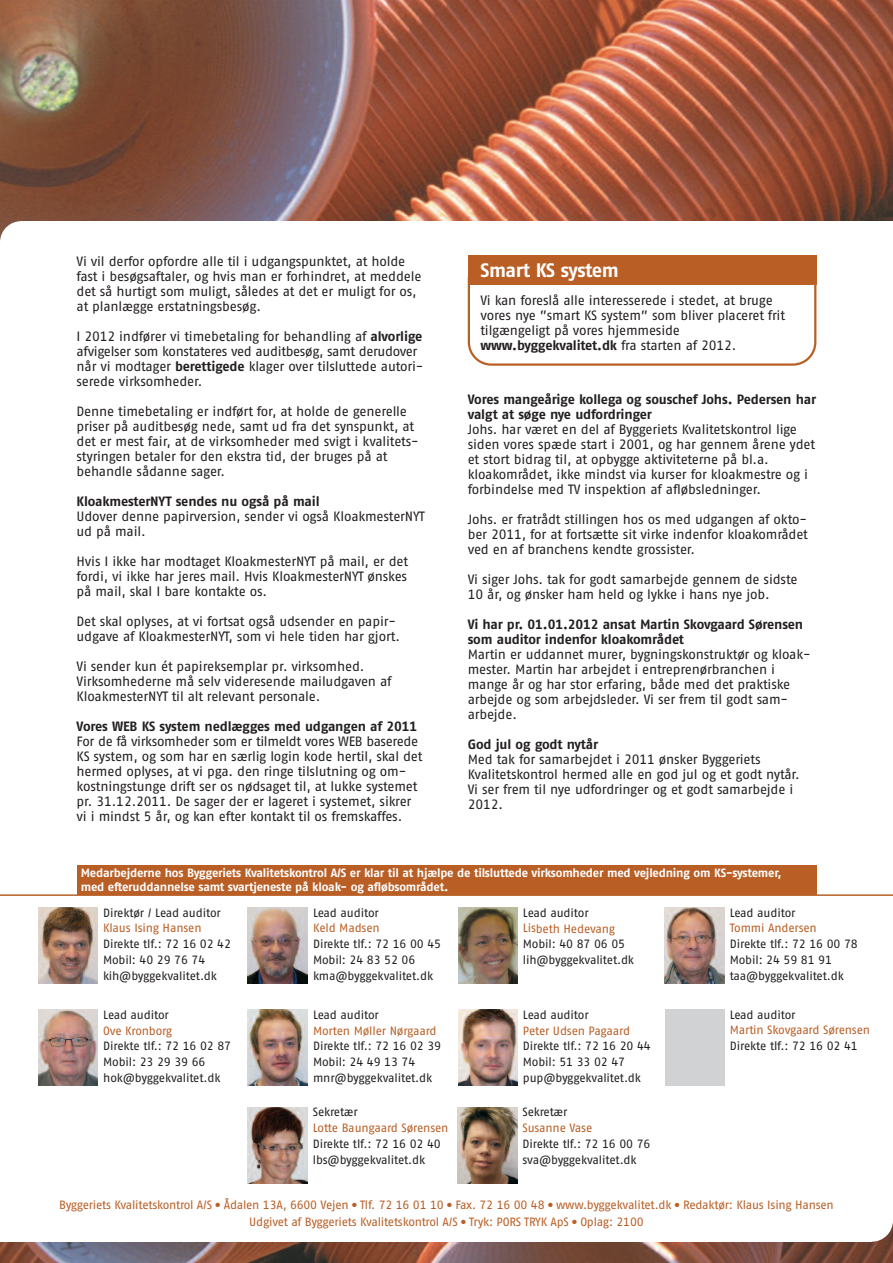
<style>
.page{position:relative;width:893px;height:1263px;background:#fff}
.page>*{position:absolute;margin:0;border:0;box-sizing:border-box;transform-origin:0 0}
.t1{font:19.5px "Fago No Bold Tf";letter-spacing:-.025em;color:#fff}
.t2{font:13.5px/15px "Fago No Regular Tf";letter-spacing:-.015em;color:#231f20}
.t3{font:13.5px/15px "Fago No Bold Tf";letter-spacing:-.01em;color:#231f20}
.t4{font:12px/15.8px "Fago No Regular Tf";letter-spacing:-.01em;color:#231f20}
.t5{font:12px/17.2px "Fago No Regular Tf";letter-spacing:-.02em;color:#b95f26;text-align:center}
.t6{font:12px/13.5px "Fago No Bold Tf";letter-spacing:-.02em;color:#fff}
.s1{font-family:"Fago No Bold Tf"}
.s2{font-family:"Fago No Regular Tf"}
</style>
<div class="page">
<hr style="left:0;top:894px;width:893px;height:2px;background:#b95f26">
<img style="left:0;top:0;width:893px;height:238px">
<img style="left:0;top:1225px;width:893px;height:38px">
<div style="left:21px;top:221px;width:872px;height:26px;background:#fff"></div>
<div style="left:850px;top:1199px;width:43px;height:43px;background:#fff;border-radius:50%"></div>
<div style="left:0;top:1216px;width:872px;height:26px;background:#fff"></div>
<div style="left:0;top:221px;width:43px;height:43px;background:#fff;border-radius:50%"></div>
<div style="left:77px;top:865px;width:739px;height:30px;background:#b95f26"></div>
<img style="left:38px;top:907px;width:60px;height:77px">
<img style="left:38px;top:1009px;width:60px;height:77px">
<img style="left:458px;top:1009px;width:60px;height:77px">
<img style="left:248px;top:907px;width:59px;height:77px">
<img style="left:248px;top:1107px;width:59px;height:76px">
<img style="left:458px;top:907px;width:60px;height:77px">
<div style="left:665px;top:1009px;width:59px;height:77px;background:#d1d2d4"></div>
<img style="left:248px;top:1009px;width:59px;height:77px">
<img style="left:665px;top:907px;width:59px;height:77px">
<img style="left:457px;top:1107px;width:60px;height:76px">
<svg style="left:468px;top:285px;width:348px;height:81px"></svg>
<div style="left:468px;top:255px;width:348px;height:30px;background:#b95f26"></div>
<p class="t2" style="left:77px;top:255px;width:346px">Vi vil derfor opfordre alle til i udgangspunktet, at holde fast i besøgsaftaler, og hvis man er forhindret, at meddele det så hurtigt som muligt, således at det er muligt for os, at planlægge erstatningsbesøg.</p>
<p class="t2" style="left:77px;top:330px;width:348px">I 2012 indfører vi timebetaling for behandling af <span class="s1">alvorlige </span>afvigelser som konstateres ved auditbesøg, samt derudover når vi modtager <span class="s1">berettigede</span> klager over tilsluttede autori&shy;serede virksomheder.</p>
<p class="t2" style="left:77px;top:405px;width:344px">Denne timebetaling er indført for, at holde de generelle priser på auditbesøg nede, samt ud fra det synspunkt, at det er mest fair, at de virksomheder med svigt i kvalitets&shy;styringen betaler for den ekstra tid, der bruges på at behandle sådanne sager.</p>
<p class="t3" style="left:77px;top:495px;width:245px">KloakmesterNYT sendes nu også på mail</p>
<p class="t2" style="left:77px;top:510px;width:350px">Udover denne papirversion, sender vi også KloakmesterNYT ud på mail.</p>
<p class="t2" style="left:77px;top:555px;width:333px;text-align:justify">Hvis I ikke har modtaget KloakmesterNYT på mail, er det fordi, vi ikke har jeres mail. Hvis KloakmesterNYT ønskes på mail, skal I bare kontakte os.</p>
<p class="t2" style="left:77px;top:615px;width:325px">Det skal oplyses, at vi fortsat også udsender en papir&shy;udgave af KloakmesterNYT, som vi hele tiden har gjort.</p>
<p class="t2" style="left:77px;top:660px;width:317px">Vi sender kun ét papireksemplar pr. virksomhed.<br>Virksomhederne må selv videresende mailudgaven af<br>KloakmesterNYT til alt relevant personale.</p>
<p class="t3" style="left:77px;top:720px;width:342px">Vores WEB KS system nedlægges med udgangen af 2011</p>
<p class="t2" style="left:77px;top:735px;width:347px">For de få virksomheder som er tilmeldt vores WEB baserede KS system, og som har en særlig login kode hertil, skal det hermed oplyses, at vi pga. den ringe tilslutning og om&shy;kostningstunge drift ser os nødsaget til, at lukke systemet pr. 31.12.2011. De sager der er lageret i systemet, sikrer vi i mindst 5 år, og kan efter kontakt til os fremskaffes.</p>
<h1 class="t1" style="left:480px;top:263px;width:140px">Smart KS system</h1>
<p class="t2" style="left:480px;top:294px;width:306px">Vi kan foreslå alle interesserede i stedet, at bruge vores nye ”smart KS system” som bliver placeret frit tilgængeligt på vores hjemmeside</p>
<p class="t3" style="left:480px;top:339px;width:257px">www.byggekvalitet.dk <span class="s2">fra starten af 2012.</span></p>
<p class="t3" style="left:468px;top:393px;width:350px">Vores mangeårige kollega og souschef Johs. Pedersen har valgt at søge nye udfordringer</p>
<p class="t2" style="left:468px;top:423px;width:349px">Johs. har været en del af Byggeriets Kvalitetskontrol lige siden vores spæde start i 2001, og har gennem årene ydet et stort bidrag til, at opbygge aktiviteterne på bl.a. kloakområdet, ikke mindst via kurser for kloakmestre og i forbindelse med TV inspektion af afløbsledninger.</p>
<p class="t2" style="left:468px;top:513px;width:342px;text-align:justify">Johs. er fratrådt stillingen hos os med udgangen af okto&shy;ber 2011, for at fortsætte sit virke indenfor kloakområdet ved en af branchens kendte grossister.</p>
<p class="t2" style="left:468px;top:573px;width:331px">Vi siger Johs. tak for godt samarbejde gennem de sidste<br>10 år, og ønsker ham held og lykke i hans nye job.</p>
<p class="t3" style="left:468px;top:618px;width:337px">Vi har pr. 01.01.2012 ansat Martin Skovgaard Sørensen som auditor indenfor kloakområdet</p>
<p class="t2" style="left:468px;top:648px;width:345px">Martin er uddannet murer, bygningskonstruktør og kloak&shy;mester. Martin har arbejdet i entreprenørbranchen i mange år og har stor erfaring, både med det praktiske arbejde og som arbejdsleder. Vi ser frem til godt sam&shy;arbejde.</p>
<p class="t3" style="left:468px;top:738px;width:132px">God jul og godt nytår</p>
<p class="t2" style="left:468px;top:753px;width:334px">Med tak for samarbejdet i 2011 ønsker Byggeriets Kvalitetskontrol hermed alle en god jul og et godt nytår.<br>Vi ser frem til nye udfordringer og et godt samarbejde i 2012.</p>
<p class="t6" style="left:81px;top:867px;width:702px">Medarbejderne hos Byggeriets Kvalitetskontrol A/S er klar til at hjælpe de tilsluttede virksomheder med vejledning om KS-systemer, med efteruddannelse samt svartjeneste på kloak- og afløbsområdet.</p>
<p class="t4" style="left:103px;top:906px;width:119px">Direktør / Lead auditor</p>
<p class="t5" style="left:103px;top:921px;width:100px">Klaus Ising Hansen</p>
<p class="t4" style="left:103px;top:937px;width:130px">Direkte tlf.: 72 16 02 42<br>Mobil: 40 29 76 74 kih@byggekvalitet.dk</p>
<p class="t4" style="left:103px;top:1008px;width:67px">Lead auditor</p>
<p class="t5" style="left:103px;top:1023px;width:71px">Ove Kronborg</p>
<p class="t4" style="left:103px;top:1039px;width:130px">Direkte tlf.: 72 16 02 87<br>Mobil: 23 29 39 66 hok@byggekvalitet.dk</p>
<p class="t4" style="left:313px;top:906px;width:67px">Lead auditor</p>
<p class="t5" style="left:313px;top:921px;width:68px">Keld Madsen</p>
<p class="t4" style="left:313px;top:937px;width:130px">Direkte tlf.: 72 16 00 45<br>Mobil: 24 83 52 06 kma@byggekvalitet.dk</p>
<p class="t4" style="left:313px;top:1008px;width:67px">Lead auditor</p>
<p class="t5" style="left:313px;top:1023px;width:125px">Morten Møller Nørgaard</p>
<p class="t4" style="left:313px;top:1039px;width:130px">Direkte tlf.: 72 16 02 39<br>Mobil: 24 49 13 74 mnr@byggekvalitet.dk</p>
<p class="t4" style="left:313px;top:1105px;width:46px">Sekretær</p>
<p class="t5" style="left:313px;top:1120px;width:137px">Lotte Baungaard Sørensen</p>
<p class="t4" style="left:313px;top:1137px;width:130px">Direkte tlf.: 72 16 02 40 lbs@byggekvalitet.dk</p>
<p class="t4" style="left:523px;top:906px;width:67px">Lead auditor</p>
<p class="t5" style="left:523px;top:921px;width:94px">Lisbeth Hedevang</p>
<p class="t4" style="left:523px;top:937px;width:113px">Mobil: 40 87 06 05 lih@byggekvalitet.dk</p>
<p class="t4" style="left:523px;top:1008px;width:67px">Lead auditor</p>
<p class="t5" style="left:523px;top:1023px;width:109px">Peter Udsen Pagaard</p>
<p class="t4" style="left:523px;top:1039px;width:130px">Direkte tlf.: 72 16 20 44<br>Mobil: 51 33 02 47 pup@byggekvalitet.dk</p>
<p class="t4" style="left:522px;top:1105px;width:46px">Sekretær</p>
<p class="t5" style="left:522px;top:1120px;width:71px">Susanne Vase</p>
<p class="t4" style="left:522px;top:1137px;width:130px">Direkte tlf.: 72 16 00 76 sva@byggekvalitet.dk</p>
<p class="t4" style="left:730px;top:905px;width:67px">Lead auditor</p>
<p class="t5" style="left:730px;top:920px;width:88px">Tommi Andersen</p>
<p class="t4" style="left:730px;top:937px;width:130px">Direkte tlf.: 72 16 00 78<br>Mobil: 24 59 81 91 taa@byggekvalitet.dk</p>
<p class="t4" style="left:730px;top:1008px;width:67px">Lead auditor</p>
<p class="t5" style="left:730px;top:1023px;width:142px">Martin Skovgaard Sørensen</p>
<p class="t4" style="left:730px;top:1039px;width:130px">Direkte tlf.: 72 16 02 41</p>
<p class="t5" style="left:59px;top:1197px;width:776px">Byggeriets Kvalitetskontrol A/S ● Ådalen 13A, 6600 Vejen ● Tlf. 72 16 01 10 ● Fax. 72 16 00 48 ● www.byggekvalitet.dk ● Redaktør: Klaus Ising Hansen<br>Udgivet af Byggeriets Kvalitetskontrol A/S ● Tryk: PORS TRYK ApS ● Oplag: 2100</p>
</div>
